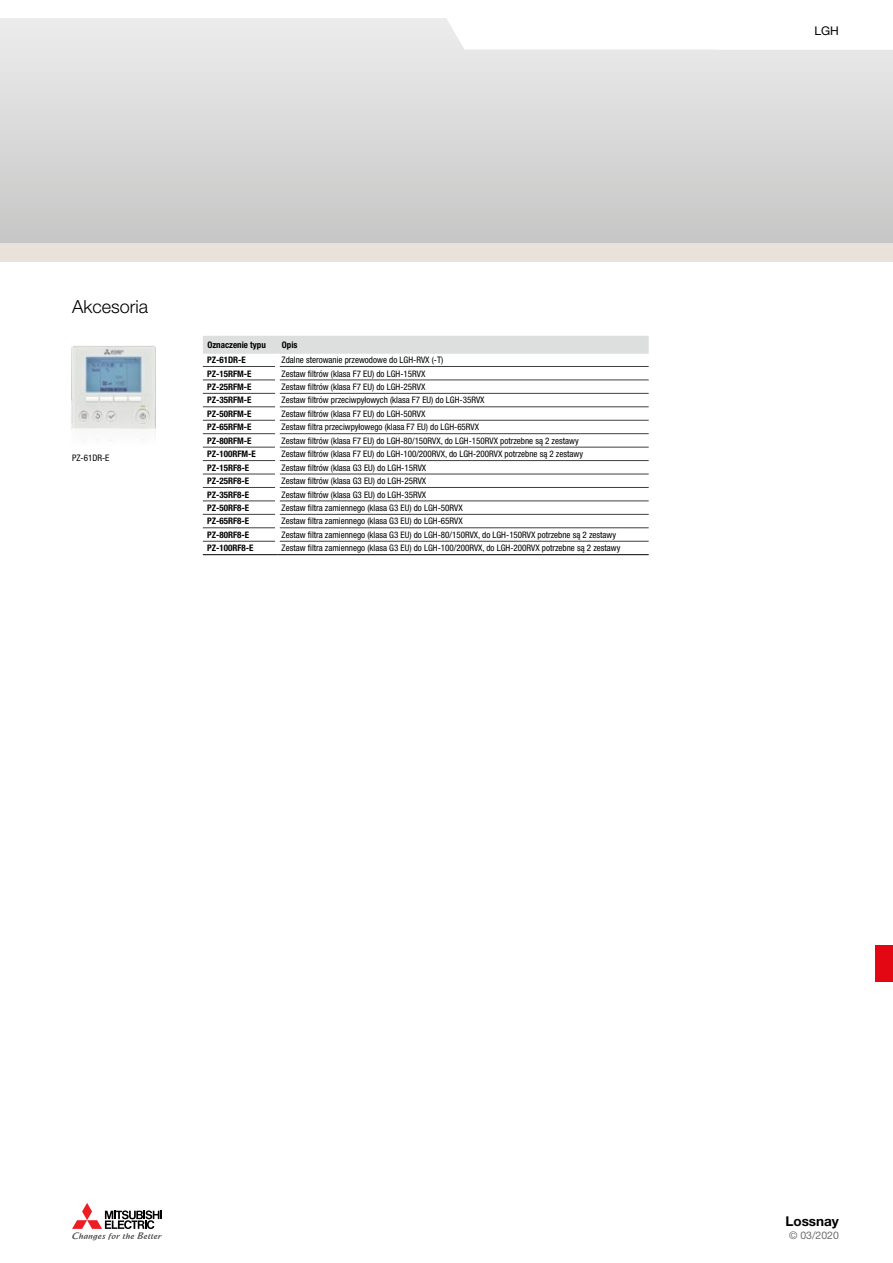
<style>
.page{position:relative;width:893px;height:1263px;background:#fff}
.page>*{position:absolute;margin:0;border:0;box-sizing:border-box;transform-origin:0 0}
.t1{font:300 18px "Helvetica Neue LT Pro";color:#000002}
.t2{font:700 13.5px "Helvetica Neue LT Pro";color:#000002}
.t3{font:12px "Helvetica Neue LT Pro";color:#000002}
.t4{font:10.5px "Helvetica Neue LT Pro";color:#706f6f}
.t5{font:condensed 9px "Helvetica Neue LT Pro";color:#000002}
.t6{font:700 condensed 9px "Helvetica Neue LT Pro";color:#000002}
</style>
<div class="page">
<div style="left:0;top:18px;width:893px;height:225px;background:linear-gradient(to bottom,#ededed,#c7c7c6)"></div>
<div style="left:0;top:243px;width:893px;height:18px;background:#e8e2da"></div>
<svg style="left:442px;top:18px;width:451px;height:32px"></svg>
<svg style="left:72px;top:1203px;width:90px;height:37px"></svg>
<div style="left:875px;top:945px;width:18px;height:36px;background:#e30613"></div>
<div style="left:203px;top:336px;width:446px;height:18px;background:#dddfde"></div>
<hr style="left:203px;top:366px;width:72px;height:1px;background:#3d4042">
<hr style="left:203px;top:379px;width:72px;height:1px;background:#3d4042">
<hr style="left:203px;top:393px;width:72px;height:1px;background:#3d4042">
<hr style="left:203px;top:406px;width:72px;height:1px;background:#3d4042">
<hr style="left:203px;top:420px;width:72px;height:1px;background:#3d4042">
<hr style="left:203px;top:433px;width:72px;height:1px;background:#3d4042">
<hr style="left:203px;top:447px;width:72px;height:1px;background:#3d4042">
<hr style="left:203px;top:460px;width:72px;height:1px;background:#3d4042">
<hr style="left:203px;top:474px;width:72px;height:1px;background:#3d4042">
<hr style="left:203px;top:487px;width:72px;height:1px;background:#3d4042">
<hr style="left:203px;top:500px;width:72px;height:1px;background:#3d4042">
<hr style="left:203px;top:514px;width:72px;height:1px;background:#3d4042">
<hr style="left:203px;top:527px;width:72px;height:1px;background:#3d4042">
<hr style="left:203px;top:541px;width:72px;height:1px;background:#3d4042">
<hr style="left:203px;top:554px;width:74px;height:1px;background:#000002">
<hr style="left:277px;top:554px;width:372px;height:1px;background:#000002">
<hr style="left:280px;top:366px;width:369px;height:1px;background:#3d4042">
<hr style="left:280px;top:379px;width:369px;height:1px;background:#3d4042">
<hr style="left:280px;top:393px;width:369px;height:1px;background:#3d4042">
<hr style="left:280px;top:406px;width:369px;height:1px;background:#3d4042">
<hr style="left:280px;top:420px;width:369px;height:1px;background:#3d4042">
<hr style="left:280px;top:433px;width:369px;height:1px;background:#3d4042">
<hr style="left:280px;top:447px;width:369px;height:1px;background:#3d4042">
<hr style="left:280px;top:460px;width:369px;height:1px;background:#3d4042">
<hr style="left:280px;top:474px;width:369px;height:1px;background:#3d4042">
<hr style="left:280px;top:487px;width:369px;height:1px;background:#3d4042">
<hr style="left:280px;top:500px;width:369px;height:1px;background:#3d4042">
<hr style="left:280px;top:514px;width:369px;height:1px;background:#3d4042">
<hr style="left:280px;top:527px;width:369px;height:1px;background:#3d4042">
<hr style="left:280px;top:541px;width:369px;height:1px;background:#3d4042">
<img style="left:56px;top:261px;width:112px;height:174px">
<h1 class="t1" style="left:72px;top:296px;width:78px">Akcesoria</h1>
<p class="t5" style="left:72px;top:453px;width:39px">PZ-61DR-E</p>
<p class="t6" style="left:207px;top:340px;width:60px">Oznaczenie typu</p>
<p class="t6" style="left:282px;top:340px;width:17px">Opis</p>
<p class="t6" style="left:207px;top:354px;width:40px">PZ-61DR-E</p>
<p class="t5" style="left:282px;top:355px;width:163px">Zdalne sterowanie przewodowe do LGH-RVX (-T)</p>
<p class="t6" style="left:207px;top:368px;width:46px">PZ-15RFM-E</p>
<p class="t5" style="left:282px;top:368px;width:145px">Zestaw filtrów (klasa F7 EU) do LGH-15RVX</p>
<p class="t6" style="left:207px;top:381px;width:46px">PZ-25RFM-E</p>
<p class="t5" style="left:282px;top:381px;width:145px">Zestaw filtrów (klasa F7 EU) do LGH-25RVX</p>
<p class="t6" style="left:207px;top:395px;width:46px">PZ-35RFM-E</p>
<p class="t5" style="left:282px;top:395px;width:204px">Zestaw filtrów przeciwpyłowych (klasa F7 EU) do LGH-35RVX</p>
<p class="t6" style="left:207px;top:408px;width:46px">PZ-50RFM-E</p>
<p class="t5" style="left:282px;top:408px;width:145px">Zestaw filtrów (klasa F7 EU) do LGH-50RVX</p>
<p class="t6" style="left:207px;top:422px;width:46px">PZ-65RFM-E</p>
<p class="t5" style="left:282px;top:422px;width:199px">Zestaw filtra przeciwpyłowego (klasa F7 EU) do LGH-65RVX</p>
<p class="t6" style="left:207px;top:435px;width:46px">PZ-80RFM-E</p>
<p class="t5" style="left:282px;top:435px;width:299px">Zestaw filtrów (klasa F7 EU) do LGH-80/150RVX, do LGH-150RVX potrzebne są 2 zestawy</p>
<p class="t6" style="left:207px;top:449px;width:50px">PZ-100RFM-E</p>
<p class="t5" style="left:282px;top:449px;width:303px">Zestaw filtrów (klasa F7 EU) do LGH-100/200RVX, do LGH-200RVX potrzebne są 2 zestawy</p>
<p class="t6" style="left:207px;top:462px;width:44px">PZ-15RF8-E</p>
<p class="t5" style="left:282px;top:462px;width:146px">Zestaw filtrów (klasa G3 EU) do LGH-15RVX</p>
<p class="t6" style="left:207px;top:475px;width:44px">PZ-25RF8-E</p>
<p class="t5" style="left:282px;top:476px;width:146px">Zestaw filtrów (klasa G3 EU) do LGH-25RVX</p>
<p class="t6" style="left:207px;top:489px;width:44px">PZ-35RF8-E</p>
<p class="t5" style="left:282px;top:489px;width:146px">Zestaw filtrów (klasa G3 EU) do LGH-35RVX</p>
<p class="t6" style="left:207px;top:502px;width:44px">PZ-50RF8-E</p>
<p class="t5" style="left:282px;top:502px;width:183px">Zestaw filtra zamiennego (klasa G3 EU) do LGH-50RVX</p>
<p class="t6" style="left:207px;top:516px;width:44px">PZ-65RF8-E</p>
<p class="t5" style="left:282px;top:516px;width:183px">Zestaw filtra zamiennego (klasa G3 EU) do LGH-65RVX</p>
<p class="t6" style="left:207px;top:529px;width:44px">PZ-80RF8-E</p>
<p class="t5" style="left:282px;top:529px;width:336px">Zestaw filtra zamiennego (klasa G3 EU) do LGH-80/150RVX, do LGH-150RVX potrzebne są 2 zestawy</p>
<p class="t6" style="left:207px;top:543px;width:48px">PZ-100RF8-E</p>
<p class="t5" style="left:282px;top:543px;width:340px">Zestaw filtra zamiennego (klasa G3 EU) do LGH-100/200RVX, do LGH-200RVX potrzebne są 2 zestawy</p>
<h3 class="t3" style="left:814px;top:23px;width:26px">LGH</h3>
<h2 class="t2" style="left:785px;top:1213px;width:55px">Lossnay</h2>
<p class="t4" style="left:789px;top:1229px;width:51px">© 03/2020</p>
</div>
